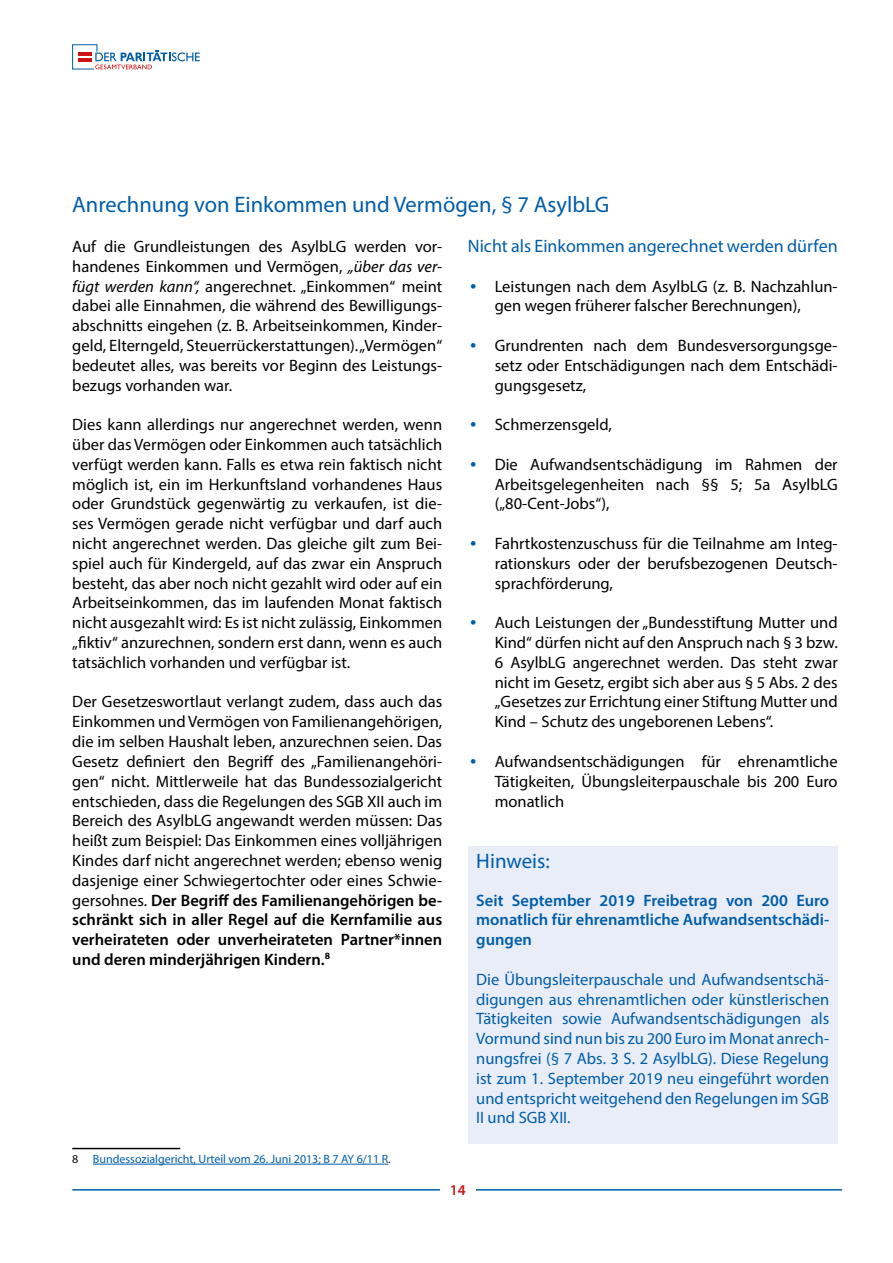
<style>
.page{position:relative;width:893px;height:1263px;background:#fff}
.page>*{position:absolute;margin:0;border:0;box-sizing:border-box;transform-origin:0 0}
.t1{font:22.5px "Myriad Pro";color:#005da9}
.t2{font:21px "Myriad Pro";color:#005da9}
.t3{font:18px "Myriad Pro";color:#005da9}
.t4{font:16.5px/19.8px "Myriad Pro";color:#000;text-align:justify}
.t5{font:16.5px/19.8px "Myriad Pro";color:#005da9;text-align:justify}
.t6{font:600 16.5px/19.8px "Myriad Pro";color:#005da9;text-align:justify}
.t7{font:600 15px "Myriad Pro";color:#cd1316}
.t8{font:12px "Myriad Pro";color:#005da9}
.s1{font-family:"Chantilly";font-weight:500;color:#005da9}
.s2{font-style:italic}
.s3{font-weight:600}
.s4{color:#000}
</style>
<div class="page">
<hr style="left:72px;top:1189px;width:770px;height:1px;background:#005da9">
<div style="left:440px;top:1184px;width:36px;height:26px;background:#fff"></div>
<svg style="left:72px;top:44px;width:128px;height:25px"></svg>
<hr style="left:72px;top:1148px;width:108px;height:1px;background:#000">
<hr style="left:93px;top:1164px;width:295px;height:1px;background:#005da9">
<div style="left:468px;top:846px;width:370px;height:297px;background:#e9edf8"></div>
<h1 class="t1" style="left:72px;top:191px;width:539px">Anrechnung von Einkommen und Vermögen, § 7 AsylbLG</h1>
<p class="t3" style="left:468px;top:235px;width:371px">Nicht als Einkommen angerechnet werden dürfen</p>
<p class="t4" style="left:468px;top:276px;width:371px;text-align:center"><span class="s1">•</span> Leistungen nach dem AsylbLG (z. B. Nachzahlun&shy;gen wegen früherer falscher Berechnungen),</p>
<p class="t4" style="left:495px;top:335px;width:344px;text-indent:-27px"><span class="s1">•</span> Grundrenten nach dem Bundesversorgungsge&shy;setz oder Entschädigungen nach dem Entschädi&shy;gungsgesetz,</p>
<p class="t4" style="left:468px;top:415px;width:146px"><span class="s1">•</span> Schmerzensgeld,</p>
<p class="t4" style="left:495px;top:454px;width:344px;text-indent:-27px"><span class="s1">•</span> Die Aufwandsentschädigung im Rahmen der Arbeitsgelegenheiten nach §§ 5; 5a AsylbLG („80-Cent-Jobs“),</p>
<p class="t4" style="left:495px;top:533px;width:344px;text-indent:-27px"><span class="s1">•</span> Fahrtkostenzuschuss für die Teilnahme am Integ&shy;rationskurs oder der berufsbezogenen Deutsch&shy;sprachförderung,</p>
<p class="t4" style="left:495px;top:613px;width:344px;text-indent:-27px"><span class="s1">•</span> Auch Leistungen der „Bundesstiftung Mutter und Kind“ dürfen nicht auf den Anspruch nach § 3 bzw.<br>6 AsylbLG angerechnet werden. Das steht zwar nicht im Gesetz, ergibt sich aber aus § 5 Abs. 2 des „Gesetzes zur Errichtung einer Stiftung Mutter und Kind – Schutz des ungeborenen Lebens“.</p>
<p class="t4" style="left:495px;top:751px;width:344px;text-indent:-27px"><span class="s1">•</span> Aufwandsentschädigungen für ehrenamtliche Tätigkeiten, Übungsleiterpauschale bis 200 Euro monatlich</p>
<p class="t4" style="left:72px;top:236px;width:371px">Auf die Grundleistungen des AsylbLG werden vor&shy;handenes Einkommen und Vermögen, <span class="s2">„über das ver&shy;fügt werden kann“,</span> angerechnet. „Einkommen“ meint dabei alle Einnahmen, die während des Bewilligungs&shy;abschnitts eingehen (z. B. Arbeitseinkommen, Kinder&shy;geld, Elterngeld, Steuerrückerstattungen). „Vermögen“ bedeutet alles, was bereits vor Beginn des Leistungs&shy;bezugs vorhanden war.</p>
<p class="t4" style="left:72px;top:415px;width:371px">Dies kann allerdings nur angerechnet werden, wenn über das Vermögen oder Einkommen auch tatsächlich verfügt werden kann. Falls es etwa rein faktisch nicht möglich ist, ein im Herkunftsland vorhandenes Haus oder Grundstück gegenwärtig zu verkaufen, ist die&shy;ses Vermögen gerade nicht verfügbar und darf auch nicht angerechnet werden. Das gleiche gilt zum Bei&shy;spiel auch für Kindergeld, auf das zwar ein Anspruch besteht, das aber noch nicht gezahlt wird oder auf ein Arbeitseinkommen, das im laufenden Monat faktisch nicht ausgezahlt wird: Es ist nicht zulässig, Einkommen „fiktiv“ anzurechnen, sondern erst dann, wenn es auch tatsächlich vorhanden und verfügbar ist.</p>
<p class="t4" style="left:72px;top:692px;width:371px">Der Gesetzeswortlaut verlangt zudem, dass auch das Einkommen und Vermögen von Familienangehörigen, die im selben Haushalt leben, anzurechnen seien. Das Gesetz definiert den Begriff des „Familienangehöri&shy;gen“ nicht. Mittlerweile hat das Bundessozialgericht entschieden, dass die Regelungen des SGB XII auch im Bereich des AsylbLG angewandt werden müssen: Das heißt zum Beispiel: Das Einkommen eines volljährigen Kindes darf nicht angerechnet werden; ebenso wenig dasjenige einer Schwiegertochter oder eines Schwie&shy;gersohnes. <span class="s3">Der Begriff des Familienangehörigen be&shy;schränkt sich in aller Regel auf die Kernfamilie aus verheirateten oder unverheirateten Partner*innen und deren minderjährigen Kindern.</span><sup>8</sup></p>
<p class="t2" style="left:476px;top:848px;width:75px">Hinweis:</p>
<p class="t6" style="left:476px;top:890px;width:354px">Seit September 2019 Freibetrag von 200 Euro monatlich für ehrenamtliche Aufwandsentschädi&shy;gungen</p>
<p class="t5" style="left:476px;top:969px;width:354px">Die Übungsleiterpauschale und Aufwandsentschä&shy;digungen aus ehrenamtlichen oder künstlerischen Tätigkeiten sowie Aufwandsentschädigungen als Vormund sind nun bis zu 200 Euro im Monat anrech&shy;nungsfrei (§ 7 Abs. 3 S. 2 AsylbLG). Diese Regelung ist zum 1. September 2019 neu eingeführt worden und entspricht weitgehend den Regelungen im SGB II und SGB XII.</p>
<p class="t8" style="left:72px;top:1151px;width:320px"><span class="s4">8</span> Bundessozialgericht, Urteil vom 26. Juni 2013; B 7 AY 6/11 R<span class="s4">.</span></p>
<p class="t7" style="left:450px;top:1181px;width:18px">14</p>
</div>
